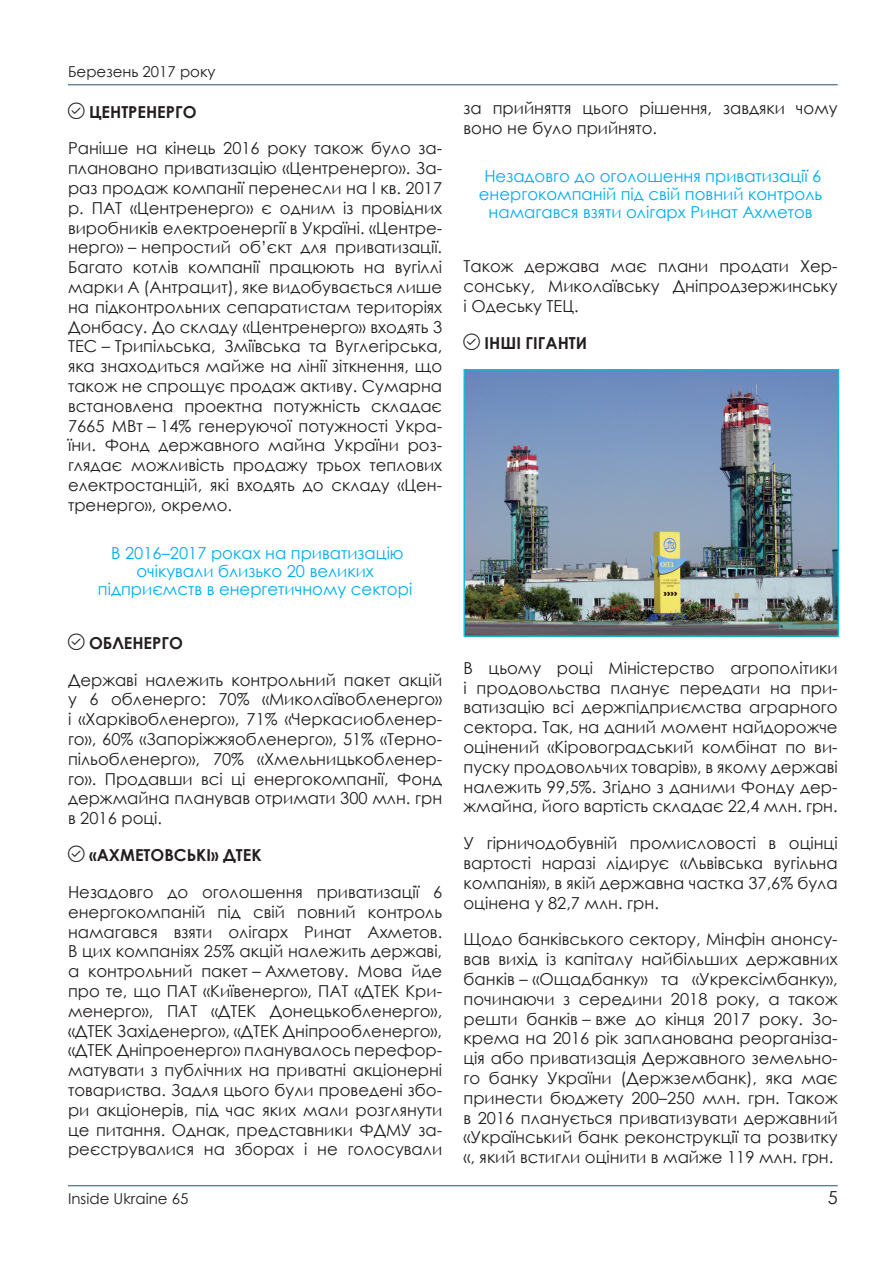
<style>
.page{position:relative;width:893px;height:1263px;background:#fff}
.page>*{position:absolute;margin:0;border:0;box-sizing:border-box;transform-origin:0 0}
.t1{font:18px "Century Gothic";color:#231f20}
.t2{font:16.5px/19.8px "Century Gothic";color:#231f20;text-align:justify}
.t3{font:16.5px/18.1px "Century Gothic";color:#00aeef;text-align:center}
.t4{font:700 16.5px "Century Gothic";color:#231f20}
.t5{font:15px "Century Gothic";color:#231f20}
</style>
<div class="page">
<hr style="left:68px;top:84px;width:770px;height:1px;background:#24516e">
<hr style="left:68px;top:1185px;width:770px;height:1px;background:#24516e">
<img style="left:466px;top:372px;width:370px;height:262px">
<div style="left:463px;top:369px;width:376px;height:268px;border:2px solid #11b8df"></div>
<p class="t5" style="left:68px;top:61px;width:149px">Березень 2017 року</p>
<p class="t4" style="left:89px;top:99px;width:109px">ЦЕНТРЕНЕРГО</p>
<p class="t2" style="left:68px;top:138px;width:376px">Раніше на кінець 2016 року також було за&shy;плановано приватизацію «Центренерго». За&shy;раз продаж компанії перенесли на І кв. 2017 р. ПАТ «Центренерго» є одним із провідних виробників електроенергії в Україні. «Центре&shy;нерго» – непростий об’єкт для приватизації.<br>Багато котлів компанії працюють на вугіллі марки А (Антрацит), яке видобувається лише на підконтрольних сепаратистам територіях Донбасу. До складу «Центренерго» входять 3<br>ТЕС – Трипільська, Зміївська та Вуглегірська, яка знаходиться майже на лінії зіткнення, що також не спрощує продаж активу. Сумарна встановлена проектна потужність складає 7665 МВт – 14% генеруючої потужності Укра&shy;їни. Фонд державного майна України роз&shy;глядає можливість продажу трьох теплових електростанцій, які входять до складу «Цен&shy;тренерго», окремо.</p>
<p class="t3" style="left:98px;top:543px;width:316px">В 2016–2017 роках на приватизацію очікували близько 20 великих підприємств в енергетичному секторі</p>
<p class="t4" style="left:89px;top:630px;width:95px">ОБЛЕНЕРГО</p>
<p class="t2" style="left:68px;top:669px;width:376px">Державі належить контрольний пакет акцій у 6 обленерго: 70% «Миколаївобленерго» і «Харківобленерго», 71% «Черкасиобленер&shy;го», 60% «Запоріжжяобленерго», 51% «Терно&shy;пільобленерго», 70% «Хмельницькобленер&shy;го». Продавши всі ці енергокомпанії, Фонд держмайна планував отримати 300 млн. грн в 2016 році.</p>
<p class="t4" style="left:89px;top:842px;width:174px">«АХМЕТОВСЬКІ» ДТЕК</p>
<p class="t2" style="left:68px;top:882px;width:376px">Незадовго до оголошення приватизації 6 енергокомпаній під свій повний контроль намагався взяти олігарх Ринат Ахметов.<br>В цих компаніях 25% акцій належить державі, а контрольний пакет – Ахметову. Мова йде про те, що ПАТ «Київенерго», ПАТ «ДТЕК Кри&shy;менерго», ПАТ «ДТЕК Донецькобленерго», «ДТЕК Західенерго», «ДТЕК Дніпрообленерго», «ДТЕК Дніпроенерго» планувалось перефор&shy;матувати з публічних на приватні акціонерні товариства. Задля цього були проведені збо&shy;ри акціонерів, під час яких мали розглянути це питання. Однак, представники ФДМУ за&shy;реєструвалися на зборах і не голосували</p>
<p class="t5" style="left:68px;top:1188px;width:122px">Inside Ukraine 65</p>
<p class="t2" style="left:463px;top:98px;width:376px">за прийняття цього рішення, завдяки чому воно не було прийнято.</p>
<p class="t3" style="left:479px;top:167px;width:345px">Незадовго до оголошення приватизації 6 енергокомпаній під свій повний контроль намагався взяти олігарх Ринат Ахметов</p>
<p class="t2" style="left:463px;top:256px;width:376px">Також держава має плани продати Хер&shy;сонську, Миколаївську Дніпродзержинську і Одеську ТЕЦ.</p>
<p class="t4" style="left:485px;top:330px;width:104px">ІНШІ ГІГАНТИ</p>
<p class="t2" style="left:463px;top:658px;width:376px">В цьому році Міністерство агрополітики і продовольства планує передати на при&shy;ватизацію всі держпідприємства аграрного сектора. Так, на даний момент найдорожче оцінений «Кіровоградський комбінат по ви&shy;пуску продовольчих товарів», в якому державі належить 99,5%. Згідно з даними Фонду дер&shy;жмайна, його вартість складає 22,4 млн. грн.</p>
<p class="t2" style="left:463px;top:833px;width:376px">У гірничодобувній промисловості в оцінці вартості наразі лідирує «Львівська вугільна компанія», в якій державна частка 37,6% була оцінена у 82,7 млн. грн.</p>
<p class="t2" style="left:463px;top:929px;width:376px">Щодо банківського сектору, Мінфін анонсу&shy;вав вихід із капіталу найбільших державних банків – «Ощадбанку» та «Укрексімбанку», починаючи з середини 2018 року, а також решти банків – вже до кінця 2017 року. Зо&shy;крема на 2016 рік запланована реорганіза&shy;ція або приватизація Державного земельно&shy;го банку України (Держзембанк), яка має принести бюджету 200–250 млн. грн. Також в 2016 планується приватизувати державний «Український банк реконструкції та розвитку «, який встигли оцінити в майже 119 млн. грн.</p>
<p class="t1" style="left:828px;top:1185px;width:11px">5</p>
</div>
